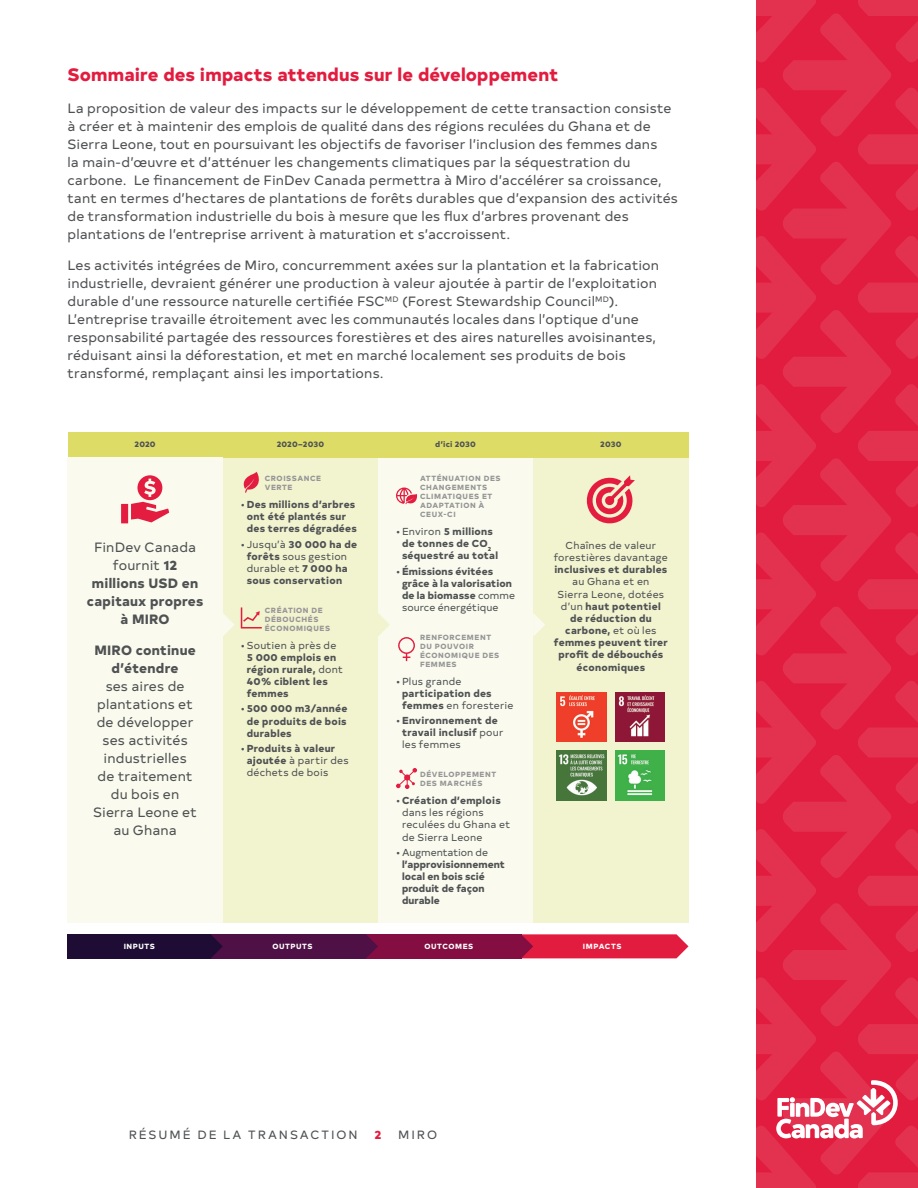
<style>
.page{position:relative;width:918px;height:1188px;background:#fff}
.page>*{position:absolute;margin:0;border:0;box-sizing:border-box;transform-origin:0 0}
.t1{font:800 18px "Typold";letter-spacing:.005em;color:#e21c3f}
.Body_copy{font:13.5px/18px "Typold";letter-spacing:.01em;color:#4f5153}
.t2{font:800 13.5px/18px "Typold";letter-spacing:.015em;color:#4f5153;text-align:center}
.t3{font:12px "Typold";letter-spacing:.165em;color:#4f5153}
.t4{font:800 12px "Typold";color:#e21c3f}
.t5{font:800 10.2px/12.1px "Typold";letter-spacing:.02em;color:#4f5153}
.t6{font:10.2px/12.1px "Typold";letter-spacing:.025em;color:#4f5153}
.t7{font:800 7.95px "Typold";letter-spacing:.015em;color:#4f5153}
.t8{font:800 7.5px/9px "Typold";letter-spacing:.075em;color:#969597}
.t9{font:800 7.5px "Typold";letter-spacing:.075em;color:#fff}
.s1{font-weight:400}
.s2{font-weight:800}
</style>
<div class="page">
<svg style="left:756px;top:0;width:162px;height:1188px;background:#e2294a"></svg>
<svg style="left:211px;top:934px;width:477px;height:24px;background:#911745"></svg>
<div style="left:68px;top:934px;width:143px;height:24px;background:#1e0c35"></div>
<div style="left:378px;top:457px;width:155px;height:465px;background:#fafbee"></div>
<div style="left:223px;top:457px;width:155px;height:465px;background:#f2f3cf"></div>
<div style="left:533px;top:457px;width:155px;height:465px;background:#f2f3cf"></div>
<div style="left:68px;top:432px;width:620px;height:25px;background:#dcdc67"></div>
<svg style="left:586px;top:475px;width:49px;height:49px"></svg>
<svg style="left:398px;top:637px;width:17px;height:24px"></svg>
<svg style="left:378px;top:613px;width:12px;height:23px"></svg>
<svg style="left:533px;top:613px;width:12px;height:23px"></svg>
<div style="left:68px;top:457px;width:155px;height:465px;background:#fafbee"></div>
<svg style="left:223px;top:613px;width:11px;height:23px"></svg>
<svg style="left:396px;top:768px;width:21px;height:21px"></svg>
<svg style="left:241px;top:607px;width:21px;height:22px"></svg>
<div style="left:121px;top:504px;width:7px;height:19px;background:#e31c40"></div>
<svg style="left:131px;top:475px;width:38px;height:47px"></svg>
<img style="left:557px;top:692px;width:49px;height:50px">
<img style="left:615px;top:692px;width:50px;height:50px">
<img style="left:557px;top:751px;width:49px;height:49px">
<img style="left:615px;top:751px;width:50px;height:49px">
<svg style="left:396px;top:488px;width:21px;height:16px"></svg>
<svg style="left:243px;top:472px;width:16px;height:21px"></svg>
<h2 class="t1" style="left:68px;top:59px;width:492px">Sommaire des impacts attendus sur le développement</h2>
<p class="Body_copy" style="left:68px;top:98px;width:612px">La proposition de valeur des impacts sur le développement de cette transaction consiste à créer et à maintenir des emplois de qualité dans des régions reculées du Ghana et de Sierra Leone, tout en poursuivant les objectifs de favoriser l’inclusion des femmes dans<br>la main‑d’œuvre et d’atténuer les changements climatiques par la séquestration du carbone. Le financement de FinDev Canada permettra à Miro d’accélérer sa croissance, tant en termes d’hectares de plantations de forêts durables que d’expansion des activités de transformation industrielle du bois à mesure que les flux d’arbres provenant des plantations de l’entreprise arrivent à maturation et s’accroissent.</p>
<p class="Body_copy" style="left:68px;top:255px;width:593px">Les activités intégrées de Miro, concurremment axées sur la plantation et la fabrication industrielle, devraient générer une production à valeur ajoutée à partir de l’exploitation durable d’une ressource naturelle certifiée FSC<sup>MD</sup> (Forest Stewardship Council<sup>MD</sup>).<br>L’entreprise travaille étroitement avec les communautés locales dans l’optique d’une responsabilité partagée des ressources forestières et des aires naturelles avoisinantes, réduisant ainsi la déforestation, et met en marché localement ses produits de bois transformé, remplaçant ainsi les importations.</p>
<p class="t7" style="left:135px;top:437px;width:23px">2020</p>
<p class="t7" style="left:277px;top:437px;width:49px">2020–2030</p>
<p class="t7" style="left:435px;top:437px;width:42px">d’ici 2030</p>
<p class="t7" style="left:600px;top:437px;width:23px">2030</p>
<p class="t2" style="left:87px;top:536px;width:118px"><span class="s1">FinDev Canada fournit</span> 12 millions USD en capitaux propres à MIRO</p>
<p class="Body_copy" style="left:93px;top:640px;width:105px;text-align:center"><span class="s2">MIRO continue d’étendre<br></span>ses aires de plantations et de développer ses activités industrielles<br>de traitement du bois en<br>Sierra Leone et au Ghana</p>
<p class="t8" style="left:265px;top:473px;width:58px">CROISSANCE<br>VERTE</p>
<p class="t5" style="left:241px;top:497px;width:118px;text-align:center"><span class="s1">•</span> Des millions d’arbres ont été plantés sur des terres dégradées</p>
<p class="t5" style="left:247px;top:537px;width:112px;text-indent:-6px"><span class="s1">• Jusqu’à</span> 30 000 ha de forêts <span class="s1">sous gestion durable et</span> 7 000 ha sous conservation</p>
<p class="t8" style="left:265px;top:605px;width:67px">CRÉATION DE<br>DÉBOUCHÉS<br>ÉCONOMIQUES</p>
<p class="t5" style="left:247px;top:638px;width:98px;text-indent:-6px"><span class="s1">• Soutien à près de<br></span>5 000 emplois en région rurale, <span class="s1">dont<br></span>40 % ciblent les femmes</p>
<p class="t5" style="left:247px;top:702px;width:102px;text-align:justify;text-indent:-6px"><span class="s1">•</span> 500 000 m3/année de produits de bois durables</p>
<p class="t6" style="left:247px;top:741px;width:103px;text-indent:-6px">• <span class="s2">Produits à valeur ajoutée</span> à partir des déchets de bois</p>
<p class="t8" style="left:420px;top:473px;width:82px">ATTÉNUATION DES<br>CHANGEMENTS<br>CLIMATIQUES ET<br>ADAPTATION À<br>CEUX-CI</p>
<p class="t5" style="left:396px;top:524px;width:104px;text-align:center"><span class="s1">• Environ</span> 5 millions de tonnes de CO<sub>2 </sub>séquestré au total</p>
<p class="t5" style="left:402px;top:564px;width:115px;text-indent:-6px"><span class="s1">•</span> Émissions évitées grâce à la valorisation de la biomasse <span class="s1">comme source énergétique</span></p>
<p class="t8" style="left:420px;top:632px;width:81px">RENFORCEMENT<br>DU POUVOIR<br>ÉCONOMIQUE DES<br>FEMMES</p>
<p class="t6" style="left:402px;top:674px;width:113px;text-indent:-6px">• Plus grande <span class="s2">participation des femmes</span> en foresterie</p>
<p class="t5" style="left:402px;top:713px;width:103px;text-indent:-6px"><span class="s1">•</span> Environnement de travail inclusif <span class="s1">pour les femmes</span></p>
<p class="t8" style="left:420px;top:769px;width:78px">DÉVELOPPEMENT<br>DES MARCHÉS</p>
<p class="t6" style="left:402px;top:794px;width:110px;text-indent:-6px">• <span class="s2">Création d’emplois </span>dans les régions reculées du Ghana et de Sierra Leone</p>
<p class="t5" style="left:402px;top:845px;width:105px;text-indent:-6px"><span class="s1">• Augmentation de </span>l’approvisionnement local en bois scié produit de façon durable</p>
<p class="t5" style="left:554px;top:538px;width:116px;text-align:center"><span class="s1">Chaînes de valeur forestières davantage </span>inclusives et durables <span class="s1">au Ghana et en<br>Sierra Leone, dotées d’un</span> haut potentiel de réduction du carbone, <span class="s1">et où les </span>femmes peuvent tirer profit de débouchés économiques</p>
<p class="t9" style="left:124px;top:940px;width:33px">INPUTS</p>
<p class="t9" style="left:273px;top:940px;width:42px">OUTPUTS</p>
<p class="t9" style="left:424px;top:940px;width:51px">OUTCOMES</p>
<p class="t9" style="left:583px;top:940px;width:40px">IMPACTS</p>
<p class="t3" style="left:129px;top:1125px;width:231px">RÉSUMÉ DE LA TRANSACTION</p>
<p class="t4" style="left:374px;top:1124px;width:9px">2</p>
<p class="t3" style="left:398px;top:1125px;width:40px">MIRO</p>
</div>
